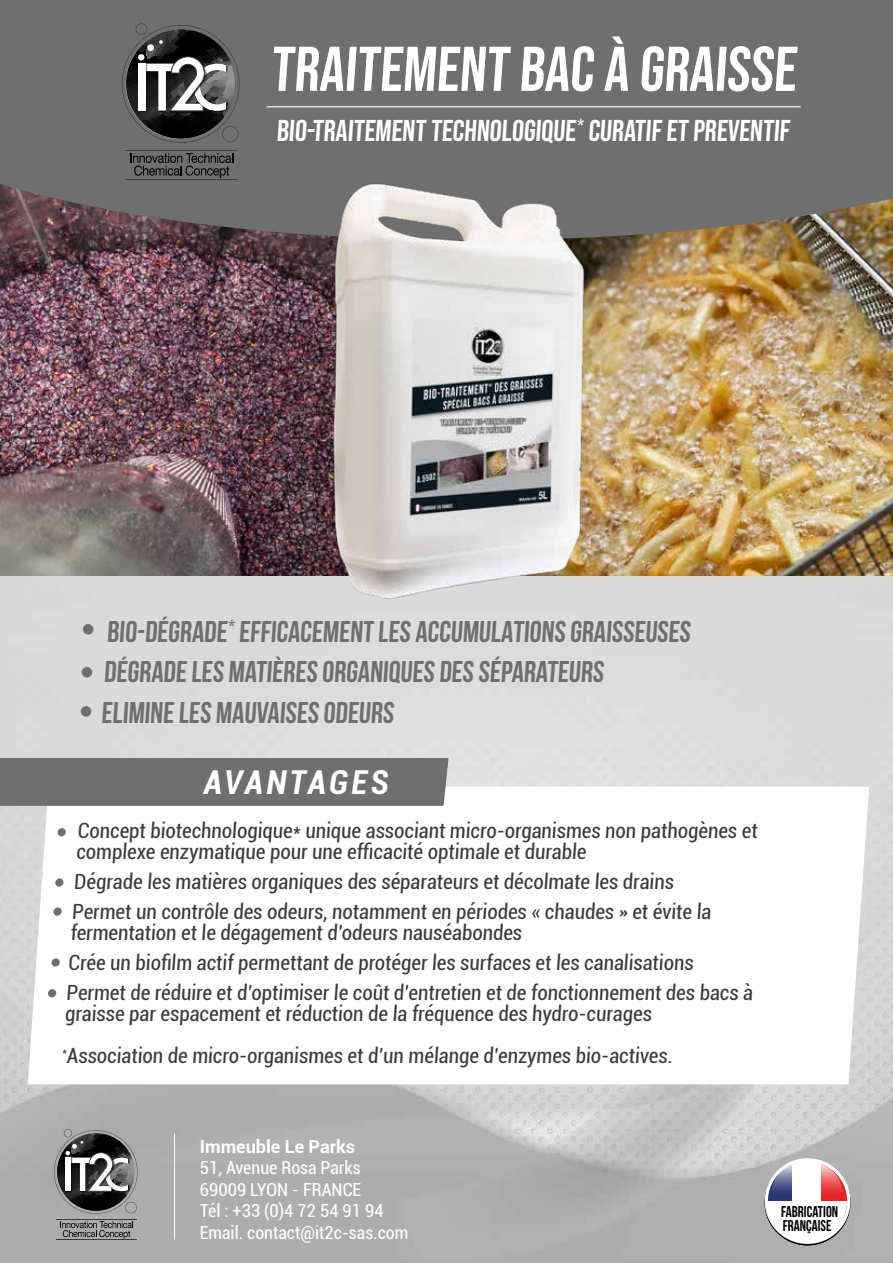
<style>
.page{position:relative;width:893px;height:1263px;background:#fff}
.page>*{position:absolute;margin:0;border:0;box-sizing:border-box;transform-origin:0 0}
.t1{font:63px "Bebas Neue";color:#fff}
.t2{font:italic 700 condensed 33px "Roboto";letter-spacing:.09em;color:#fff}
.t3{font:700 30px/40.5px "Bebas Neue";color:#706f6f}
.t4{font:30px "Bebas Neue";color:#fff}
.t5{font:condensed 21px/30px "Roboto";color:#3c3c3b}
.t6{font:condensed 18px/21.6px "Roboto";color:#fff}
.t7{font:700 18px "Roboto";color:#fff}
.t8{font:15.6px/14.7px "Bebas Neue";color:#000;scale:.95 1}
</style>
<div class="page">
<img style="left:0;top:575px;width:893px;height:688px">
<img style="left:0;top:240px;width:313px;height:335px">
<img style="left:587px;top:240px;width:306px;height:335px">
<svg style="left:0;top:0;width:893px;height:240px;background:#706d6c"></svg>
<svg style="left:765px;top:1158px;width:85px;height:86px"></svg>
<svg style="left:766px;top:1161px;width:82px;height:81px"></svg>
<hr style="left:174px;top:1133px;width:1px;height:106px;background:#fff">
<svg style="left:28px;top:787px;width:841px;height:297px"></svg>
<div style="left:57px;top:828px;width:9px;height:8px;background:#706f6f;border-radius:50%"></div>
<div style="left:55px;top:878px;width:9px;height:9px;background:#706f6f;border-radius:50%"></div>
<div style="left:53px;top:907px;width:9px;height:9px;background:#706f6f;border-radius:50%"></div>
<div style="left:51px;top:958px;width:9px;height:8px;background:#706f6f;border-radius:50%"></div>
<div style="left:48px;top:989px;width:8px;height:8px;background:#706f6f;border-radius:50%"></div>
<div style="left:0;top:758px;width:449px;height:48px;background:#706f6f"></div>
<hr style="left:125px;top:179px;width:113px;height:1px;background:#3c3c3b">
<svg style="left:131px;top:153px;width:102px;height:25px;background:#545454"></svg>
<hr style="left:125px;top:150px;width:113px;height:1px;background:#3c3c3b">
<svg style="left:122px;top:23px;width:117px;height:120px;background:#5a5a5a"></svg>
<hr style="left:56px;top:1239px;width:81px;height:1px;background:#3c3c3b">
<svg style="left:60px;top:1221px;width:73px;height:18px"></svg>
<hr style="left:56px;top:1219px;width:81px;height:1px;background:#3c3c3b">
<svg style="left:54px;top:1129px;width:84px;height:85px;background:#6f6f6f"></svg>
<hr style="left:266px;top:106px;width:535px;height:1px;background:#dadada">
<div style="left:83px;top:624px;width:10px;height:10px;background:#706f6f;border-radius:50%"></div>
<div style="left:82px;top:667px;width:10px;height:10px;background:#706f6f;border-radius:50%"></div>
<div style="left:81px;top:706px;width:10px;height:11px;background:#706f6f;border-radius:50%"></div>
<img style="left:313px;top:176px;width:274px;height:440px">
<h1 class="t1" style="left:270px;top:33px;width:532px">TRAITEMENT BAC à GRAISSE</h1>
<h3 class="t4" style="left:276px;top:113px;width:517px">BIO-TRAITEMENT TECHNOLOGIQUE<sup>*</sup> CURATIF ET PREVENTIF</h3>
<h3 class="t3" style="left:101px;top:611px;width:593px">BIO-DÉGRADE<sup>*</sup> EFFICACEMENT LES ACCUMULATIONS GRAISSEUSES<br>DÉGRADE LES MATIÈRES ORGANIQUES DES SÉPARATEURS<br>ELIMINE LES MAUVAISES ODEURS</h3>
<h2 class="t2" style="left:204px;top:759px;width:186px">AVANTAGES</h2>
<p class="t5" style="left:76px;top:819px;width:685px;line-height:21px">Concept biotechnologique* unique associant micro-organismes non pathogènes et complexe enzymatique pour une efficacité optimale et durable</p>
<p class="t5" style="left:72px;top:866px;width:643px">Dégrade les matières organiques des séparateurs et décolmate les drains<br>Permet un contrôle des odeurs, notamment en périodes « chaudes » et évite la</p>
<p class="t5" style="left:66px;top:917px;width:690px">fermentation et le dégagement d’odeurs nauséabondes<br>Crée un biofilm actif permettant de protéger les surfaces et les canalisations<br>Permet de réduire et d’optimiser le coût d’entretien et de fonctionnement des bacs à</p>
<p class="t5" style="left:62px;top:992px;width:614px;line-height:42px">graisse par espacement et réduction de la fréquence des hydro-curages <sup>*</sup>Association de micro-organismes et d’un mélange d’enzymes bio-actives.</p>
<p class="t7" style="left:200px;top:1133px;width:157px">Immeuble Le Parks</p>
<p class="t6" style="left:200px;top:1156px;width:210px">51, Avenue Rosa Parks<br>69009 LYON - FRANCE<br>Tél : +33 (0)4 72 54 91 94<br>Email. contact@it2c-sas.com</p>
<p class="t8" style="left:781px;top:1204px;width:62px">FABRICATION<br>FRANÇAISE</p>
</div>
